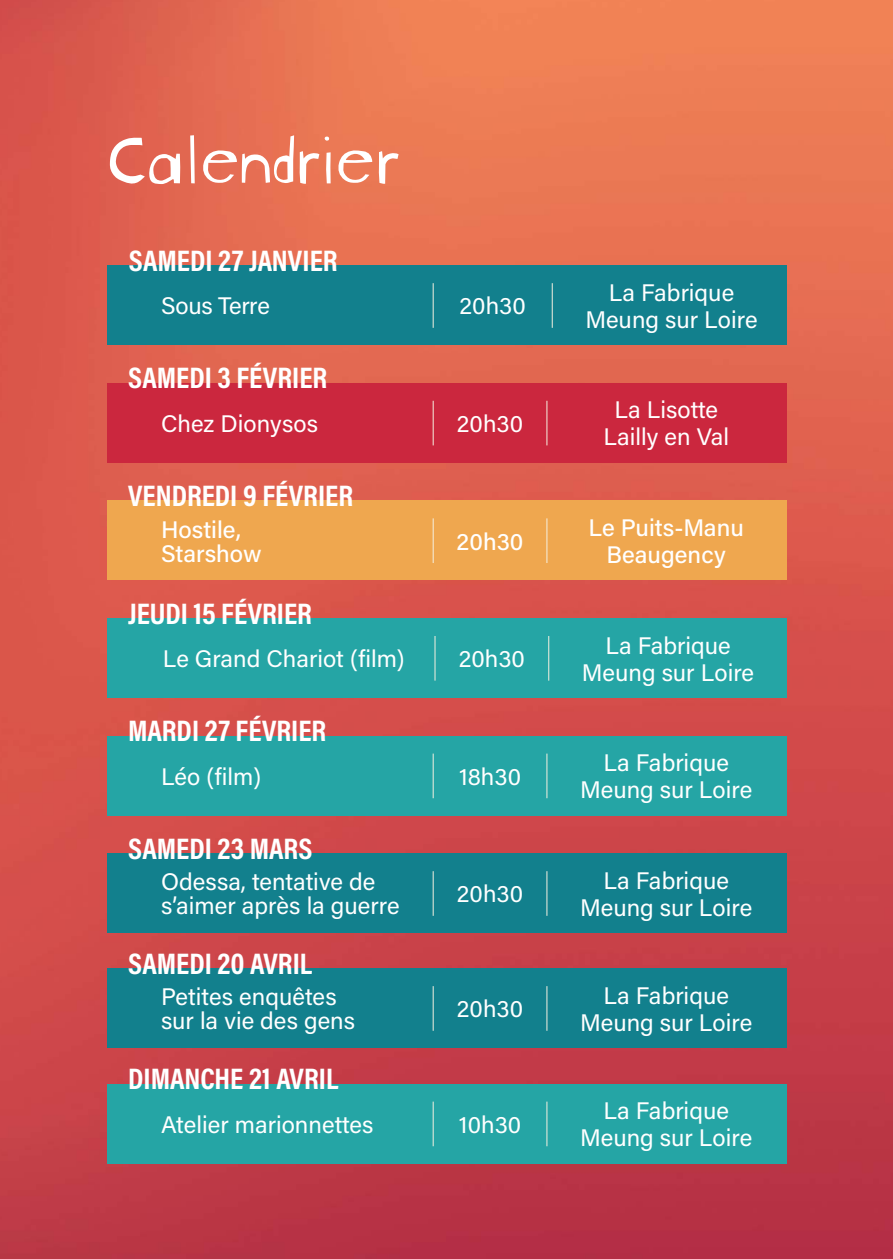
<style>
.page{position:relative;width:893px;height:1259px;background:#fff}
.page>*{position:absolute;margin:0;border:0;box-sizing:border-box;transform-origin:0 0}
.t1{font:75px "Blockhead OT Unplugged";letter-spacing:-.1em;color:#fff}
.t2{font:30px "Acumin Variable Concept";color:#fff}
.t3{font:24px/27px "Acumin Variable Concept";color:#fff;text-align:center}
</style>
<div class="page">
<img style="left:0;top:0;width:893px;height:1259px">
<div style="left:107px;top:265px;width:679px;height:80px;background:#12808d"></div>
<div style="left:107px;top:735px;width:679px;height:80px;background:#25a5a5"></div>
<div style="left:107px;top:1083px;width:679px;height:80px;background:#25a5a5"></div>
<div style="left:107px;top:500px;width:679px;height:80px;background:#efa74f"></div>
<div style="left:107px;top:968px;width:679px;height:80px;background:#12808d"></div>
<div style="left:107px;top:383px;width:679px;height:80px;background:#cb273e"></div>
<div style="left:107px;top:853px;width:679px;height:80px;background:#12808d"></div>
<div style="left:107px;top:618px;width:679px;height:80px;background:#25a5a5"></div>
<hr style="left:433px;top:283px;width:1px;height:45px;background:#f5f0e0">
<hr style="left:552px;top:283px;width:1px;height:45px;background:#f5f0e0">
<hr style="left:433px;top:753px;width:1px;height:45px;background:#f5f0e0">
<hr style="left:546px;top:753px;width:1px;height:45px;background:#f5f0e0">
<hr style="left:433px;top:1101px;width:1px;height:45px;background:#f5f0e0">
<hr style="left:546px;top:1101px;width:1px;height:45px;background:#f5f0e0">
<hr style="left:433px;top:518px;width:1px;height:45px;background:#f5f0e0">
<hr style="left:546px;top:518px;width:1px;height:45px;background:#f5f0e0">
<hr style="left:433px;top:986px;width:1px;height:44px;background:#f5f0e0">
<hr style="left:546px;top:986px;width:1px;height:44px;background:#f5f0e0">
<hr style="left:433px;top:401px;width:1px;height:44px;background:#f5f0e0">
<hr style="left:546px;top:401px;width:1px;height:44px;background:#f5f0e0">
<hr style="left:433px;top:871px;width:1px;height:45px;background:#f5f0e0">
<hr style="left:546px;top:871px;width:1px;height:45px;background:#f5f0e0">
<hr style="left:434px;top:636px;width:1px;height:44px;background:#f5f0e0">
<hr style="left:548px;top:636px;width:1px;height:44px;background:#f5f0e0">
<h1 class="t1" style="left:102px;top:97px;width:301px">Calendrier</h1>
<p class="t2" style="left:129px;top:240px;width:210px">SAMEDI 27 JANVIER</p>
<p class="t3" style="left:161px;top:291px;width:110px">Sous Terre</p>
<p class="t3" style="left:460px;top:291px;width:68px">20h30</p>
<p class="t2" style="left:128px;top:357px;width:201px">SAMEDI 3 FÉVRIER</p>
<p class="t3" style="left:161px;top:409px;width:159px">Chez Dionysos</p>
<p class="t3" style="left:457px;top:409px;width:68px">20h30</p>
<p class="t2" style="left:128px;top:475px;width:227px">VENDREDI 9 FÉVRIER</p>
<p class="t3" style="left:161px;top:516px;width:102px;line-height:24px;text-align:left">Hostile,<br>Starshow</p>
<p class="t2" style="left:128px;top:592px;width:185px">JEUDI 15 FÉVRIER</p>
<p class="t3" style="left:457px;top:527px;width:68px">20h30</p>
<p class="t3" style="left:163px;top:644px;width:243px">Le Grand Chariot (film)</p>
<p class="t3" style="left:459px;top:644px;width:68px">20h30</p>
<p class="t2" style="left:128px;top:710px;width:200px">MARDI 27 FÉVRIER</p>
<p class="t3" style="left:161px;top:762px;width:102px">Léo (film)</p>
<p class="t3" style="left:459px;top:762px;width:64px">18h30</p>
<p class="t2" style="left:128px;top:828px;width:186px">SAMEDI 23 MARS</p>
<p class="t3" style="left:161px;top:869px;width:240px;line-height:24px;text-align:left">Odessa, tentative de s’aimer après la guerre</p>
<p class="t2" style="left:128px;top:942px;width:186px">SAMEDI 20 AVRIL</p>
<p class="t3" style="left:161px;top:984px;width:196px;line-height:24px;text-align:left">Petites enquêtes sur la vie des gens</p>
<p class="t2" style="left:128px;top:1058px;width:212px">DIMANCHE 21 AVRIL</p>
<p class="t3" style="left:457px;top:879px;width:68px">20h30</p>
<p class="t3" style="left:457px;top:994px;width:68px">20h30</p>
<p class="t3" style="left:161px;top:1110px;width:214px">Atelier marionnettes</p>
<p class="t3" style="left:459px;top:1110px;width:64px">10h30</p>
<p class="t3" style="left:585px;top:278px;width:174px">La Fabrique<br>Meung sur Loire</p>
<p class="t3" style="left:603px;top:396px;width:127px">La Lisotte<br>Lailly en Val</p>
<p class="t3" style="left:588px;top:513px;width:157px">Le Puits-Manu<br>Beaugency</p>
<p class="t3" style="left:582px;top:631px;width:174px">La Fabrique<br>Meung sur Loire</p>
<p class="t3" style="left:580px;top:748px;width:174px">La Fabrique<br>Meung sur Loire</p>
<p class="t3" style="left:580px;top:866px;width:174px">La Fabrique<br>Meung sur Loire</p>
<p class="t3" style="left:580px;top:981px;width:174px">La Fabrique<br>Meung sur Loire</p>
<p class="t3" style="left:580px;top:1096px;width:174px">La Fabrique<br>Meung sur Loire</p>
</div>
